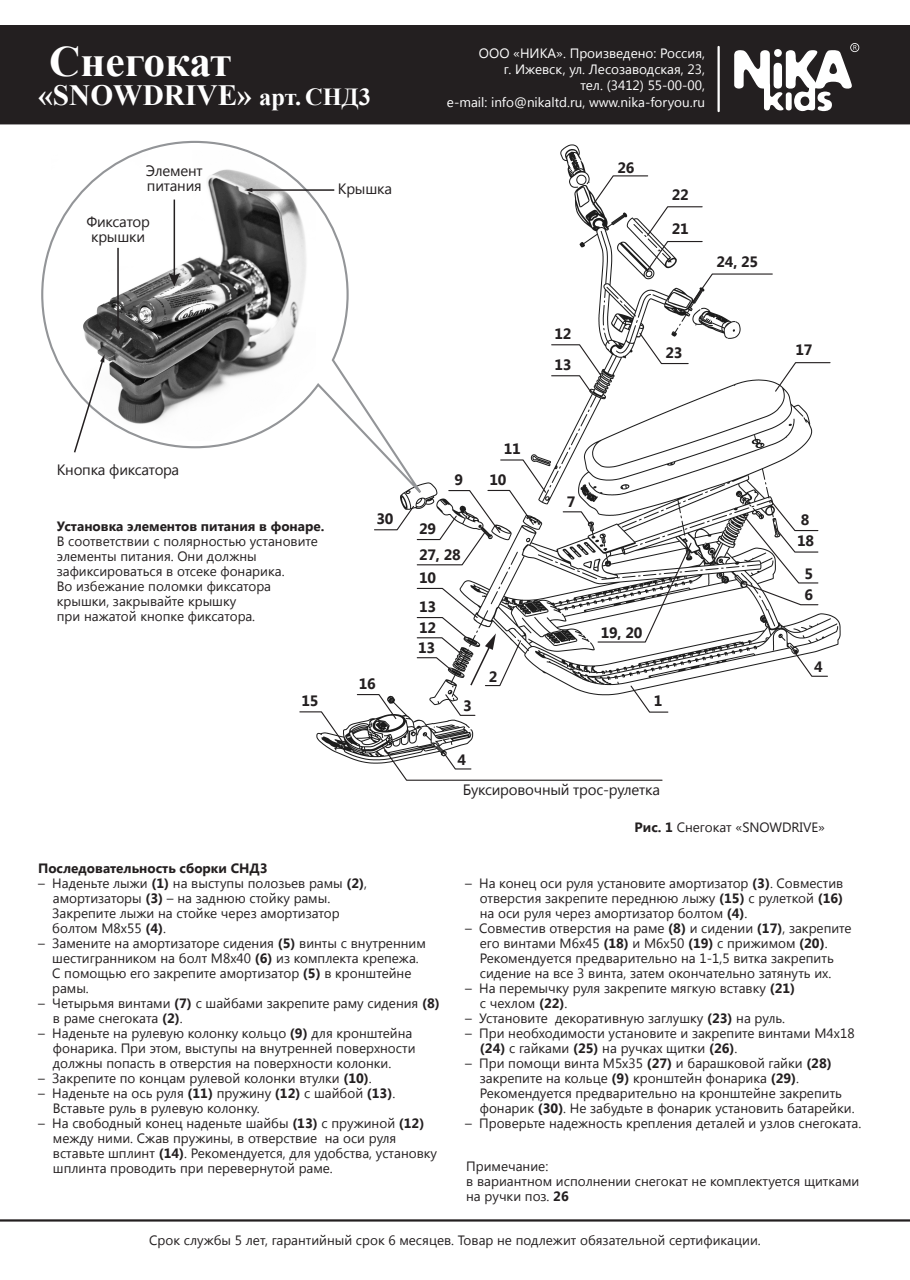
<style>
.page{position:relative;width:910px;height:1280px;background:#fff}
.page>*{position:absolute;margin:0;border:0;box-sizing:border-box;transform-origin:0 0}
.t1{font:700 43.35px "Times New Roman";color:#fff}
.t2{font:700 29.4px "Times New Roman";color:#fff}
.t3{font:15px/15px "Segoe UI";letter-spacing:-.015em;color:#231f20;text-align:center}
.t4{font:700 15px/29.1px "Segoe UI";letter-spacing:-.015em;color:#231f20}
.t5{font:13.5px/15px "Segoe UI";color:#231f20}
.t6{font:13.5px/16.2px "Segoe UI";color:#fff;text-align:right}
.t7{font:700 13.5px "Segoe UI";color:#231f20}
.s1{font-size:24.45px}
.s2{font-weight:700}
</style>
<div class="page">
<img style="left:321px;top:145px;width:519px;height:618px">
<hr style="left:0;top:122px;width:910px;height:2px;background:#231f20">
<hr style="left:0;top:1219px;width:910px;height:2px;background:#231f20">
<div style="left:0;top:26px;width:910px;height:97px;background:#231f20"></div>
<svg style="left:734px;top:43px;width:125px;height:68px"></svg>
<hr style="left:717px;top:47px;width:3px;height:64px;background:#fff">
<svg style="left:774px;top:361px;width:57px;height:32px"></svg>
<svg style="left:592px;top:175px;width:181px;height:129px"></svg>
<svg style="left:299px;top:711px;width:45px;height:32px"></svg>
<svg style="left:356px;top:693px;width:41px;height:27px"></svg>
<svg style="left:562px;top:511px;width:30px;height:15px"></svg>
<svg style="left:551px;top:344px;width:51px;height:49px"></svg>
<svg style="left:629px;top:684px;width:40px;height:29px"></svg>
<svg style="left:742px;top:499px;width:77px;height:107px"></svg>
<svg style="left:792px;top:649px;width:37px;height:28px"></svg>
<svg style="left:381px;top:744px;width:282px;height:37px"></svg>
<svg style="left:444px;top:693px;width:32px;height:23px"></svg>
<svg style="left:638px;top:332px;width:51px;height:33px"></svg>
<svg style="left:597px;top:542px;width:95px;height:101px"></svg>
<svg style="left:373px;top:459px;width:174px;height:107px"></svg>
<svg style="left:416px;top:587px;width:106px;height:100px"></svg>
<svg style="left:41px;top:140px;width:382px;height:355px"></svg>
<svg style="left:73px;top:354px;width:32px;height:100px"></svg>
<hr style="left:117px;top:248px;width:2px;height:80px;background:#231f20">
<svg style="left:116px;top:326px;width:4px;height:9px"></svg>
<hr style="left:174px;top:200px;width:1px;height:77px;background:#231f20">
<svg style="left:169px;top:273px;width:11px;height:13px"></svg>
<hr style="left:251px;top:189px;width:83px;height:2px;background:#231f20">
<svg style="left:244px;top:188px;width:8px;height:4px"></svg>
<h1 class="t1" style="left:49px;top:31px;width:184px">Снегокат</h1>
<h2 class="t2" style="left:38px;top:75px;width:334px">«SNOWDRIVE» <span class="s1">арт. СНД3</span></h2>
<p class="t6" style="left:447px;top:45px;width:260px">ООО «НИКА». Произведено: Россия,<br>г. Ижевск, ул. Лесозаводская, 23,<br>тел. (3412) 55-00-00,<br>e-mail: info@nikaltd.ru, www.nika-foryou.ru</p>
<p class="t3" style="left:146px;top:163px;width:58px;text-align:left">Элемент питания</p>
<p class="t3" style="left:86px;top:213px;width:65px">Фиксатор крышки</p>
<p class="t3" style="left:338px;top:181px;width:56px">Крышка</p>
<p class="t4" style="left:617px;top:152px;width:19px">26</p>
<p class="t4" style="left:672px;top:179px;width:19px">22</p>
<p class="t4" style="left:672px;top:214px;width:19px">21</p>
<p class="t4" style="left:716px;top:246px;width:43px">24, 25</p>
<p class="t4" style="left:554px;top:318px;width:19px">12</p>
<p class="t4" style="left:554px;top:350px;width:19px">13</p>
<p class="t4" style="left:665px;top:337px;width:19px">23</p>
<p class="t4" style="left:795px;top:335px;width:19px">17</p>
<p class="t3" style="left:57px;top:462px;width:124px">Кнопка фиксатора</p>
<p class="t7" style="left:57px;top:517px;width:269px">Установка элементов питания в фонаре.</p>
<p class="t5" style="left:57px;top:533px;width:263px">В соответствии с полярностью установите элементы питания. Они должны зафиксироваться в отсеке фонарика.<br>Во избежание поломки фиксатора крышки, закрывайте крышку<br>при нажатой кнопке фиксатора.</p>
<p class="t4" style="left:301px;top:685px;width:19px">15</p>
<p class="t4" style="left:376px;top:503px;width:19px">30</p>
<p class="t4" style="left:359px;top:668px;width:19px">16</p>
<p class="t4" style="left:419px;top:513px;width:19px">29</p>
<p class="t4" style="left:455px;top:464px;width:10px">9</p>
<p class="t4" style="left:419px;top:539px;width:43px">27, 28</p>
<p class="t4" style="left:419px;top:562px;width:19px">10<br>13</p>
<p class="t4" style="left:419px;top:612px;width:19px">12</p>
<p class="t4" style="left:418px;top:632px;width:19px">13</p>
<p class="t4" style="left:463px;top:691px;width:10px">3</p>
<p class="t4" style="left:458px;top:744px;width:10px">4</p>
<p class="t4" style="left:504px;top:433px;width:19px">11</p>
<p class="t4" style="left:489px;top:464px;width:19px">10</p>
<p class="t4" style="left:489px;top:661px;width:10px">2</p>
<p class="t4" style="left:567px;top:487px;width:10px">7</p>
<p class="t4" style="left:601px;top:617px;width:43px">19, 20</p>
<p class="t4" style="left:654px;top:685px;width:10px">1</p>
<p class="t3" style="left:463px;top:782px;width:199px">Буксировочный трос-рулетка</p>
<p class="t4" style="left:801px;top:504px;width:10px">8</p>
<p class="t4" style="left:797px;top:526px;width:19px">18</p>
<p class="t4" style="left:804px;top:558px;width:10px">5</p>
<p class="t4" style="left:804px;top:580px;width:10px">6</p>
<p class="t4" style="left:814px;top:651px;width:10px">4</p>
<p class="t5" style="left:635px;top:819px;width:192px"><span class="s2">Рис. 1</span> Снегокат «SNOWDRIVE»</p>
<p class="t7" style="left:38px;top:858px;width:231px">Последовательность сборки СНД3</p>
<p class="t5" style="left:52px;top:875px;width:316px;text-indent:-14px">– Наденьте лыжи <span class="s2">(1)</span> на выступы полозьев рамы <span class="s2">(2)</span>, амортизаторы <span class="s2">(3)</span> – на заднюю стойку рамы.<br>Закрепите лыжи на стойке через амортизатор болтом М8х55 <span class="s2">(4)</span>.</p>
<p class="t5" style="left:52px;top:935px;width:375px;text-indent:-14px">– Замените на амортизаторе сидения <span class="s2">(5)</span> винты с внутренним шестигранником на болт М8х40 <span class="s2">(6)</span> из комплекта крепежа.<br>С помощью его закрепите амортизатор <span class="s2">(5)</span> в кронштейне рамы.</p>
<p class="t5" style="left:53px;top:995px;width:388px;text-indent:-15px">– Четырьмя винтами <span class="s2">(7)</span> с шайбами закрепите раму сидения <span class="s2">(8) </span>в раме снегоката <span class="s2">(2)</span>.</p>
<p class="t5" style="left:53px;top:1025px;width:364px;text-indent:-15px">– Наденьте на рулевую колонку кольцо <span class="s2">(9)</span> для кронштейна фонарика. При этом, выступы на внутренней поверхности должны попасть в отверстия на поверхности колонки.</p>
<p class="t5" style="left:38px;top:1070px;width:335px">– Закрепите по концам рулевой колонки втулки <span class="s2">(10)</span>.</p>
<p class="t5" style="left:53px;top:1085px;width:344px;text-indent:-15px">– Наденьте на ось руля <span class="s2">(11)</span> пружину <span class="s2">(12)</span> с шайбой <span class="s2">(13)</span>.<br>Вставьте руль в рулевую колонку.</p>
<p class="t5" style="left:53px;top:1115px;width:386px;text-indent:-15px">– На свободный конец наденьте шайбы <span class="s2">(13)</span> с пружиной <span class="s2">(12) </span>между ними. Сжав пружины, в отверствие на оси руля вставьте шплинт <span class="s2">(14)</span>. Рекомендуется, для удобства, установку шплинта проводить при перевернутой раме.</p>
<p class="t5" style="left:480px;top:875px;width:365px;text-align:justify;text-indent:-15px">– На конец оси руля установите амортизатор <span class="s2">(3)</span>. Совместив отверстия закрепите переднюю лыжу <span class="s2">(15)</span> с рулеткой <span class="s2">(16) </span>на оси руля через амортизатор болтом <span class="s2">(4)</span>.</p>
<p class="t5" style="left:480px;top:920px;width:373px;text-indent:-15px">– Совместив отверстия на раме <span class="s2">(8)</span> и сидении <span class="s2">(17)</span>, закрепите его винтами М6х45 <span class="s2">(18)</span> и М6х50 <span class="s2">(19)</span> с прижимом <span class="s2">(20)</span>.<br>Рекомендуется предварительно на 1-1,5 витка закрепить сидение на все 3 винта, затем окончательно затянуть их.</p>
<p class="t5" style="left:480px;top:980px;width:317px;text-indent:-15px">– На перемычку руля закрепите мягкую вставку <span class="s2">(21) </span>с чехлом <span class="s2">(22)</span>.</p>
<p class="t5" style="left:465px;top:1010px;width:322px">– Установите декоративную заглушку <span class="s2">(23)</span> на руль.</p>
<p class="t5" style="left:480px;top:1025px;width:376px;text-indent:-15px">– При необходимости установите и закрепите винтами М4х18 <span class="s2">(24)</span> с гайками <span class="s2">(25)</span> на ручках щитки <span class="s2">(26)</span>.</p>
<p class="t5" style="left:480px;top:1055px;width:376px;text-indent:-15px">– При помощи винта М5х35 <span class="s2">(27)</span> и барашковой гайки <span class="s2">(28) </span>закрепите на кольце <span class="s2">(9)</span> кронштейн фонарика <span class="s2">(29)</span>.<br>Рекомендуется предварительно на кронштейне закрепить фонарик <span class="s2">(30)</span>. Не забудьте в фонарик установить батарейки.</p>
<p class="t5" style="left:465px;top:1115px;width:398px">– Проверьте надежность крепления деталей и узлов снегоката.</p>
<p class="t5" style="left:466px;top:1158px;width:395px">Примечание:<br>в вариантном исполнении снегокат не комплектуется щитками на ручки поз. <span class="s2">26</span></p>
<p class="t5" style="left:149px;top:1232px;width:613px">Срок службы 5 лет, гарантийный срок 6 месяцев. Товар не подлежит обязательной сертификации.</p>
</div>
